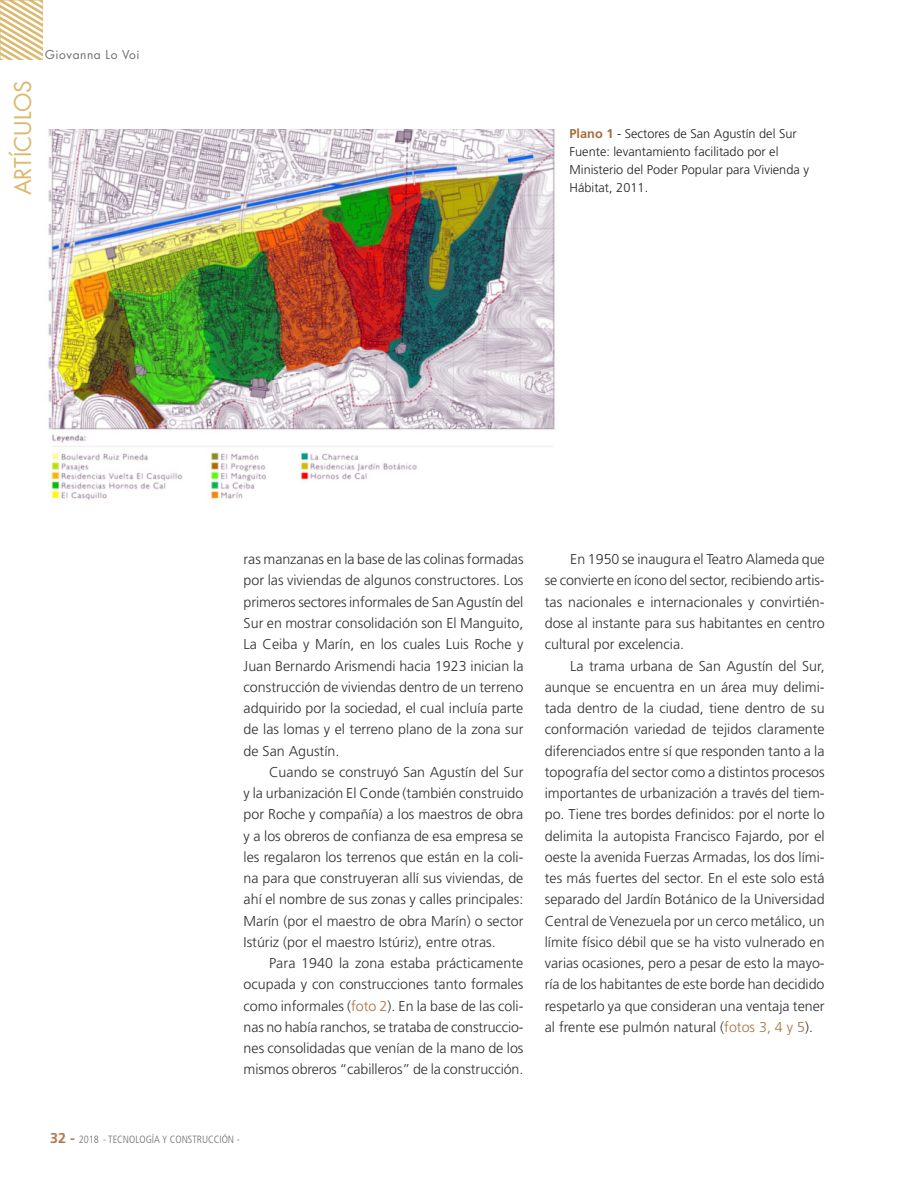
<style>
.page{position:relative;width:918px;height:1188px;background:#fff}
.page>*{position:absolute;margin:0;border:0;box-sizing:border-box;transform-origin:0 0}
.t1{font:22.5px "Futura";color:#dbb96f}
.Mancha{font:300 14.25px/21.3px "Frutiger";color:#312f30;text-align:justify}
.REFERENCIAS_CUADROS{font:300 12.75px/18px "Frutiger";color:#231f20}
.Cabezales{font:12px "Futura";letter-spacing:.045em;color:#6c6d70}
.t2{font:300 condensed 10.5px "Frutiger";color:#6c6d70}
.s1{font-weight:700;color:#a46d3c}
.s2{color:#a87545}
.s3{font-weight:700;font-stretch:normal;font-size:14.25px;color:#ad7c4f}
</style>
<div class="page">
<svg style="left:0;top:1px;width:43px;height:59px"></svg>
<img style="left:48px;top:130px;width:507px;height:370px">
<h1 class="t1" style="left:9px;top:195px;width:117px;rotate:-90deg">ARTÍCULOS</h1>
<p class="Cabezales" style="left:45px;top:47px;width:96px">Giovanna Lo Voi</p>
<p class="REFERENCIAS_CUADROS" style="left:570px;top:124px;width:229px"><span class="s1">Plano 1</span> - Sectores de San Agustín del Sur</p>
<p class="REFERENCIAS_CUADROS" style="left:570px;top:142px;width:241px">Fuente: levantamiento facilitado por el<br>Ministerio del Poder Popular para Vivienda y<br>Hábitat, 2011.</p>
<p class="Mancha" style="left:244px;top:549px;width:281px">ras manzanas en la base de las colinas formadas por las viviendas de algunos constructores. Los primeros sectores informales de San Agustín del Sur en mostrar consolidación son El Manguito, La Ceiba y Marín, en los cuales Luis Roche y Juan Bernardo Arismendi hacia 1923 inician la construcción de viviendas dentro de un terreno adquirido por la sociedad, el cual incluía parte de las lomas y el terreno plano de la zona sur de San Agustín.</p>
<p class="Mancha" style="left:244px;top:761px;width:281px;text-indent:26px">Cuando se construyó San Agustín del Sur y la urbanización El Conde (también construido por Roche y compañía) a los maestros de obra y a los obreros de confianza de esa empresa se les regalaron los terrenos que están en la coli&shy;na para que construyeran allí sus viviendas, de ahí el nombre de sus zonas y calles principales:<br>Marín (por el maestro de obra Marín) o sector Istúriz (por el maestro Istúriz), entre otras.</p>
<p class="Mancha" style="left:244px;top:953px;width:281px;text-indent:26px">Para 1940 la zona estaba prácticamente ocupada y con construcciones tanto formales como informales (<span class="s2">foto 2</span>). En la base de las coli&shy;nas no había ranchos, se trataba de construccio&shy;nes consolidadas que venían de la mano de los mismos obreros “cabilleros” de la construcción.</p>
<p class="Mancha" style="left:545px;top:549px;width:281px;text-indent:26px">En 1950 se inaugura el Teatro Alameda que se convierte en ícono del sector, recibiendo artis&shy;tas nacionales e internacionales y convirtién&shy;dose al instante para sus habitantes en centro cultural por excelencia.</p>
<p class="Mancha" style="left:545px;top:655px;width:281px;text-indent:26px">La trama urbana de San Agustín del Sur, aunque se encuentra en un área muy delimi&shy;tada dentro de la ciudad, tiene dentro de su conformación variedad de tejidos claramente diferenciados entre sí que responden tanto a la topografía del sector como a distintos procesos importantes de urbanización a través del tiem&shy;po. Tiene tres bordes definidos: por el norte lo delimita la autopista Francisco Fajardo, por el oeste la avenida Fuerzas Armadas, los dos lími&shy;tes más fuertes del sector. En el este solo está separado del Jardín Botánico de la Universidad Central de Venezuela por un cerco metálico, un límite físico débil que se ha visto vulnerado en varias ocasiones, pero a pesar de esto la mayo&shy;ría de los habitantes de este borde han decidido respetarlo ya que consideran una ventaja tener al frente ese pulmón natural (<span class="s2">fotos 3, 4 y 5</span>).</p>
<p class="t2" style="left:50px;top:1133px;width:191px"><span class="s3">32 -</span> 2018 - TECNOLOGÍA Y CONSTRUCCIÓN -</p>
</div>
